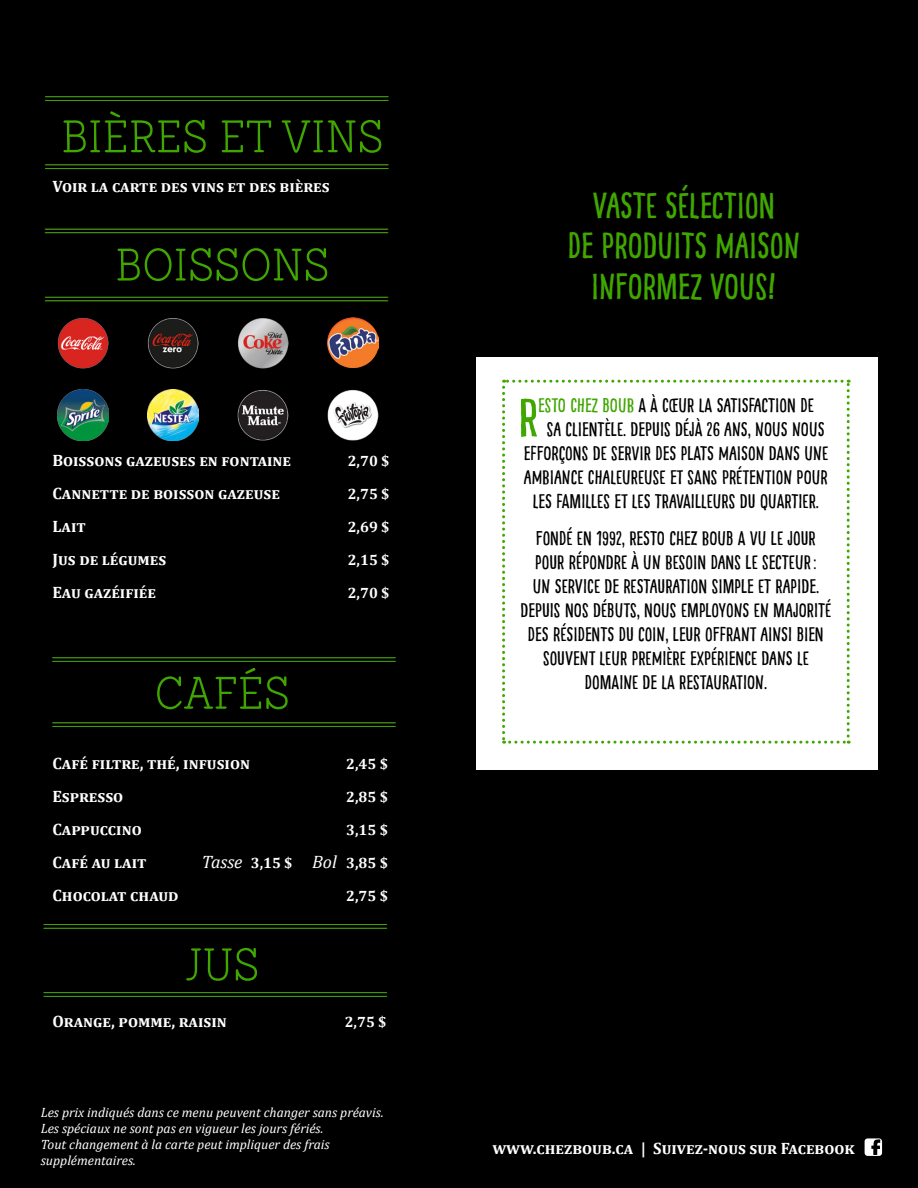
<style>
.page{position:relative;width:918px;height:1188px;background:#000}
.page>*{position:absolute;margin:0;border:0;box-sizing:border-box;transform-origin:0 0}
.t1{font:60px "Showcase Slab";color:#40a600}
.t2{font:53.1px "Pinto NO 01";color:#40a600}
.t3{font:36px/40.5px "Pinto NO 01";color:#40a600;text-align:center}
.t4{font:19.5px/24px "Pinto NO 01";color:#000;text-align:center}
.t5{font:700 16.5px "Cambria";color:#fff}
.t6{font:700 15px "Cambria";color:#fff}
.t7{font:italic 13.5px/16.2px "Cambria";color:#fff}
.s1{font-weight:400;font-style:italic;font-size:18px}
.s2{color:#40a600}
</style>
<div class="page">
<hr style="left:45px;top:168px;width:343px;height:1px;background:#40a600">
<hr style="left:45px;top:165px;width:343px;height:1px;background:#40a600">
<hr style="left:45px;top:100px;width:343px;height:1px;background:#40a600">
<hr style="left:45px;top:96px;width:343px;height:1px;background:#40a600">
<hr style="left:45px;top:300px;width:343px;height:1px;background:#40a600">
<hr style="left:45px;top:297px;width:343px;height:1px;background:#40a600">
<hr style="left:45px;top:232px;width:343px;height:1px;background:#40a600">
<hr style="left:45px;top:229px;width:343px;height:1px;background:#40a600">
<hr style="left:53px;top:726px;width:342px;height:1px;background:#40a600">
<hr style="left:53px;top:723px;width:342px;height:1px;background:#40a600">
<hr style="left:53px;top:661px;width:342px;height:1px;background:#40a600">
<hr style="left:53px;top:657px;width:342px;height:1px;background:#40a600">
<hr style="left:44px;top:996px;width:343px;height:1px;background:#40a600">
<hr style="left:44px;top:992px;width:343px;height:1px;background:#40a600">
<hr style="left:44px;top:928px;width:343px;height:1px;background:#40a600">
<hr style="left:44px;top:924px;width:343px;height:1px;background:#40a600">
<img style="left:58px;top:318px;width:51px;height:51px">
<img style="left:148px;top:318px;width:51px;height:51px">
<img style="left:238px;top:318px;width:51px;height:51px">
<img style="left:328px;top:318px;width:51px;height:50px">
<img style="left:148px;top:389px;width:51px;height:51px">
<img style="left:58px;top:389px;width:51px;height:51px">
<img style="left:238px;top:389px;width:51px;height:51px">
<img style="left:328px;top:389px;width:51px;height:51px">
<div style="left:476px;top:357px;width:402px;height:413px;background:#fff"></div>
<svg style="left:502px;top:380px;width:348px;height:364px"></svg>
<svg style="left:865px;top:1138px;width:17px;height:18px"></svg>
<h1 class="t1" style="left:61px;top:107px;width:324px">BiÈres et Vins</h1>
<p class="t5" style="left:52px;top:175px;width:279px">Voir la carte des vins et des bières</p>
<h1 class="t1" style="left:115px;top:235px;width:216px">Boissons</h1>
<p class="t5" style="left:52px;top:449px;width:240px">Boissons gazeuses en fontaine</p>
<p class="t6" style="left:348px;top:450px;width:43px">2,70 $</p>
<p class="t5" style="left:52px;top:482px;width:229px">Cannette de boisson gazeuse</p>
<p class="t6" style="left:348px;top:483px;width:43px">2,75 $</p>
<p class="t5" style="left:52px;top:515px;width:35px">Lait</p>
<p class="t6" style="left:348px;top:516px;width:43px">2,69 $</p>
<p class="t5" style="left:52px;top:548px;width:115px">Jus de légumes</p>
<p class="t6" style="left:348px;top:549px;width:43px">2,15 $</p>
<p class="t5" style="left:52px;top:581px;width:105px">Eau gazéifiée</p>
<p class="t6" style="left:348px;top:582px;width:43px">2,70 $</p>
<h1 class="t1" style="left:155px;top:663px;width:137px">cafés</h1>
<p class="t5" style="left:52px;top:752px;width:199px">Café filtre, thé, infusion</p>
<p class="t6" style="left:346px;top:753px;width:43px">2,45 $</p>
<p class="t5" style="left:52px;top:785px;width:72px">Espresso</p>
<p class="t6" style="left:346px;top:786px;width:43px">2,85 $</p>
<p class="t5" style="left:52px;top:818px;width:91px">Cappuccino</p>
<p class="t6" style="left:346px;top:819px;width:43px">3,15 $</p>
<p class="t5" style="left:52px;top:851px;width:96px">Café au lait</p>
<p class="t6" style="left:202px;top:852px;width:187px"><span class="s1">Tasse</span> 3,15 $ <span class="s1">Bol</span> 3,85 $</p>
<p class="t5" style="left:52px;top:884px;width:128px">Chocolat chaud</p>
<p class="t6" style="left:346px;top:885px;width:43px">2,75 $</p>
<h1 class="t1" style="left:185px;top:935px;width:76px">jus</h1>
<p class="t5" style="left:52px;top:1010px;width:176px">Orange, pomme, raisin</p>
<p class="t6" style="left:345px;top:1011px;width:43px">2,75 $</p>
<p class="t7" style="left:41px;top:1104px;width:344px">Les prix indiqués dans ce menu peuvent changer sans préavis.<br>Les spéciaux ne sont pas en vigueur les jours fériés.<br>Tout changement à la carte peut impliquer des frais supplémentaires.</p>
<h3 class="t3" style="left:568px;top:185px;width:234px">VASTE SÉLECTION<br>DE PRODUITS MAISON<br>INFORMEZ VOUS!</h3>
<h2 class="t2" style="left:519px;top:386px;width:21px">R</h2>
<p class="t4" style="left:538px;top:393px;width:277px"><span class="s2">ESTO CHEZ BOUB</span> A À CŒUR LA SATISFACTION DE</p>
<p class="t4" style="left:547px;top:417px;width:279px">SA CLIENTÈLE. DEPUIS DÉJÀ 26 ANS, NOUS NOUS</p>
<p class="t4" style="left:524px;top:441px;width:306px">EFFORÇONS DE SERVIR DES PLATS MAISON DANS UNE</p>
<p class="t4" style="left:524px;top:465px;width:305px">AMBIANCE CHALEUREUSE ET SANS PRÉTENTION POUR</p>
<p class="t4" style="left:533px;top:489px;width:288px">LES FAMILLES ET LES TRAVAILLEURS DU QUARTIER.</p>
<p class="t4" style="left:521px;top:527px;width:312px">FONDÉ EN 1992, RESTO CHEZ BOUB A VU LE JOUR POUR RÉPONDRE À UN BESOIN DANS LE SECTEUR:<br>UN SERVICE DE RESTAURATION SIMPLE ET RAPIDE.<br>DEPUIS NOS DÉBUTS, NOUS EMPLOYONS EN MAJORITÉ DES RÉSIDENTS DU COIN, LEUR OFFRANT AINSI BIEN SOUVENT LEUR PREMIÈRE EXPÉRIENCE DANS LE DOMAINE DE LA RESTAURATION.</p>
<p class="t5" style="left:492px;top:1137px;width:364px">www.chezboub.ca | Suivez-nous sur Facebook</p>
</div>
